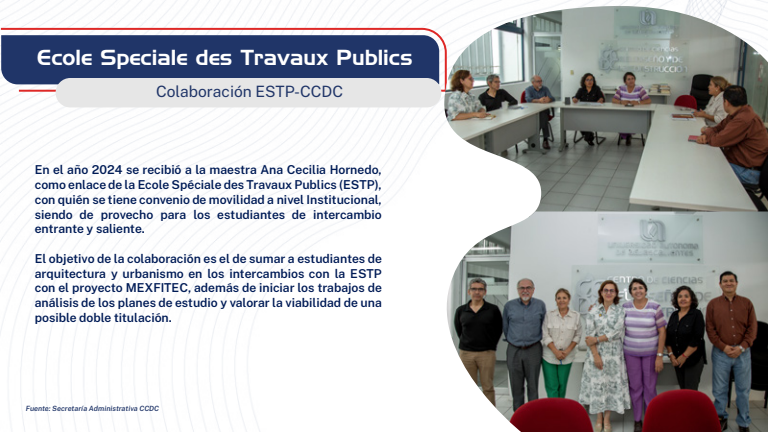
<style>
.page{position:relative;width:768px;height:432px;background:#fff}
.page>*{position:absolute;margin:0;border:0;box-sizing:border-box;transform-origin:0 0}
.t1{font:21.2px "Handel Gothic";color:#fff}
.t2{font:100 15.6px "Public Sans";color:#203568}
.t3{font:600 12.4px/14.8px "Public Sans";color:#001b56;text-align:justify}
.t4{font:italic 600 7.2px "Public Sans";color:#203568}
</style>
<div class="page">
<svg style="left:0;top:27px;width:442px;height:66px;background:#48517b"></svg>
<div style="left:56px;top:78px;width:385px;height:29px;background:#e6e6e6;border-radius:15px"></div>
<img style="left:442px;top:6px;width:326px;height:206px">
<img style="left:446px;top:212px;width:322px;height:220px">
<h1 class="t1" style="left:37px;top:48px;width:377px">Ecole Speciale des Travaux Publics</h1>
<p class="t2" style="left:156px;top:80px;width:189px">Colaboración ESTP-CCDC</p>
<p class="t3" style="left:35px;top:162px;width:349px">En el año 2024 se recibió a la maestra Ana Cecilia Hornedo, como enlace de la Ecole Spéciale des Travaux Publics (ESTP), con quién se tiene convenio de movilidad a nivel Institucional, siendo de provecho para los estudiantes de intercambio entrante y saliente.</p>
<p class="t3" style="left:35px;top:250px;width:349px">El objetivo de la colaboración es el de sumar a estudiantes de arquitectura y urbanismo en los intercambios con la ESTP con el proyecto MEXFITEC, además de iniciar los trabajos de análisis de los planes de estudio y valorar la viabilidad de una posible doble titulación.</p>
<p class="t4" style="left:26px;top:403px;width:135px">Fuente: Secretaría Administrativa CCDC</p>
</div>
